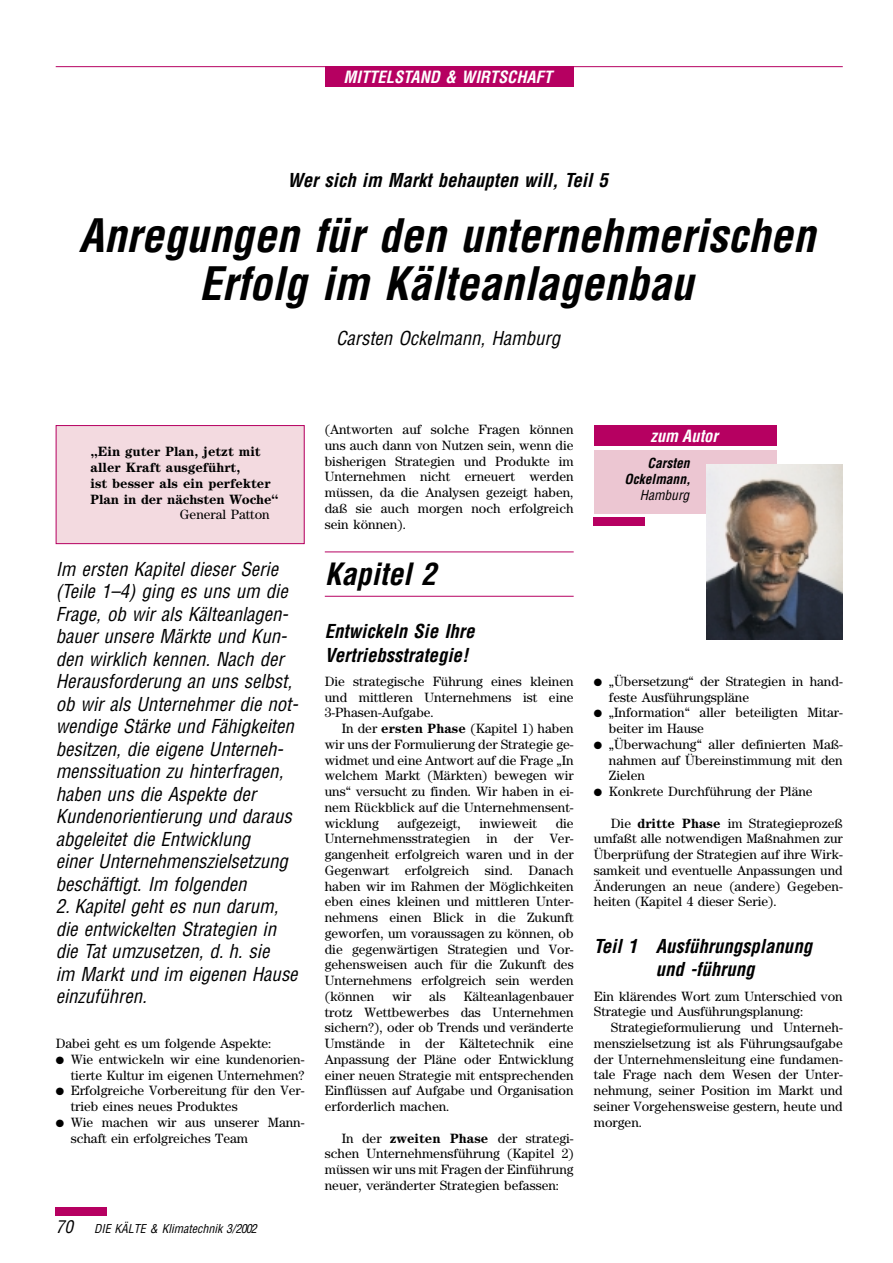
<style>
.page{position:relative;width:893px;height:1263px;background:#fff}
.page>*{position:absolute;margin:0;border:0;box-sizing:border-box;transform-origin:0 0}
.t1{font:italic 700 condensed 45px/48px "Helvetica";color:#000;text-align:center}
.t2{font:italic 700 condensed 30px "Helvetica";color:#000}
.t3{font:italic condensed 18.75px/22.5px "Helvetica";color:#000}
.t4{font:italic 700 condensed 18.75px/23.2px "Helvetica";color:#000}
.t5{font:italic 700 condensed 16.5px "Helvetica";color:#fff}
.t6{font:13.5px/15.8px "Century";color:#000;text-align:justify}
.t7{font:700 13.5px/15.8px "Century";color:#000}
.t8{font:italic 700 condensed 13.5px/15.8px "Helvetica";color:#000;text-align:right}
.t9{font:italic condensed 13.5px "Helvetica";color:#000}
.t10{font:italic condensed 12px "Helvetica";color:#000}
.s1{font-size:17.25px}
.s2{font-weight:700}
</style>
<div class="page">
<hr style="left:325px;top:552px;width:248px;height:1px;background:#b60061">
<hr style="left:325px;top:596px;width:248px;height:1px;background:#b60061">
<div style="left:56px;top:1208px;width:51px;height:8px;background:#b60061"></div>
<div style="left:325px;top:67px;width:248px;height:20px;background:#b60061"></div>
<hr style="left:56px;top:66px;width:786px;height:1px;background:#b60061">
<div style="left:594px;top:425px;width:182px;height:21px;background:#b60061"></div>
<div style="left:594px;top:450px;width:182px;height:63px;background:#ecc6d2"></div>
<div style="left:594px;top:518px;width:51px;height:8px;background:#b60061"></div>
<img style="left:706px;top:465px;width:136px;height:174px">
<div style="left:56px;top:426px;width:248px;height:118px;background:#f3dae0"></div>
<div style="left:56px;top:425px;width:248px;height:119px;border:1px solid #b60061"></div>
<p class="t5" style="left:343px;top:71px;width:210px">MITTELSTAND &amp; WIRTSCHAFT</p>
<h3 class="t4" style="left:287px;top:170px;width:322px">Wer sich im Markt behaupten will, Teil 5</h3>
<h1 class="t1" style="left:79px;top:215px;width:738px">Anregungen für den unternehmerischen<br>Erfolg im Kälteanlagenbau</h1>
<h3 class="t3" style="left:336px;top:328px;width:226px">Carsten Ockelmann, Hamburg</h3>
<p class="t7" style="left:90px;top:445px;width:190px">„Ein guter Plan, jetzt mit aller Kraft ausgeführt,<br>ist besser als ein perfekter<br>Plan in der nächsten Woche“</p>
<p class="t6" style="left:180px;top:508px;width:91px">General Patton</p>
<p class="t3" style="left:56px;top:559px;width:244px">Im ersten Kapitel dieser Serie (Teile 1–4) ging es uns um die<br>Frage, ob wir als Kälteanlagen&shy;bauer unsere Märkte und Kun&shy;den wirklich kennen. Nach der<br>Herausforderung an uns selbst, ob wir als Unternehmer die not&shy;wendige Stärke und Fähigkeiten besitzen, die eigene Unterneh&shy;menssituation zu hinterfragen, haben uns die Aspekte der<br>Kundenorientierung und daraus abgeleitet die Entwicklung<br>einer Unternehmenszielsetzung beschäftigt. Im folgenden</p>
<h3 class="t3" style="left:56px;top:897px;width:243px">2. Kapitel geht es nun darum, die entwickelten Strategien in die Tat umzusetzen, d. h. sie<br>im Markt und im eigenen Hause einzuführen.</h3>
<p class="t6" style="left:56px;top:1037px;width:217px">Dabei geht es um folgende Aspekte:</p>
<p class="t6" style="left:56px;top:1052px;width:250px;text-align:right">● Wie entwickeln wir eine kundenorien&shy;tierte Kultur im eigenen Unternehmen?</p>
<p class="t6" style="left:71px;top:1084px;width:235px;text-indent:-15px">● Erfolgreiche Vorbereitung für den Ver&shy;trieb eines neues Produktes</p>
<p class="t6" style="left:71px;top:1115px;width:235px;text-indent:-15px">● Wie machen wir aus unserer Mann&shy;schaft ein erfolgreiches Team</p>
<p class="t10" style="left:56px;top:1224px;width:203px"><span class="s1">70</span> DIE KÄLTE &amp; Klimatechnik 3/2002</p>
<p class="t6" style="left:325px;top:423px;width:250px">(Antworten auf solche Fragen können uns auch dann von Nutzen sein, wenn die bisherigen Strategien und Produkte im Unternehmen nicht erneuert werden müssen, da die Analysen gezeigt haben, daß sie auch morgen noch erfolgreich sein können).</p>
<h2 class="t2" style="left:325px;top:563px;width:113px">Kapitel 2</h2>
<h3 class="t4" style="left:325px;top:621px;width:151px">Entwickeln Sie Ihre<br>Vertriebsstrategie!</h3>
<p class="t6" style="left:325px;top:675px;width:250px">Die strategische Führung eines kleinen und mittleren Unternehmens ist eine 3-Phasen-Aufgabe.</p>
<p class="t6" style="left:325px;top:722px;width:250px;text-indent:17px">In der <span class="s2">ersten Phase</span> (Kapitel 1) haben wir uns der Formulierung der Strategie ge&shy;widmet und eine Antwort auf die Frage „In welchem Markt (Märkten) bewegen wir uns“ versucht zu finden. Wir haben in ei&shy;nem Rückblick auf die Unternehmensent&shy;wicklung</p>
<p class="t6" style="left:325px;top:816px;width:250px;text-indent:231px">die Unternehmensstrategien in der Ver&shy;gangenheit erfolgreich waren und in der Gegenwart erfolgreich sind. Danach haben wir im Rahmen der Möglichkeiten eben eines kleinen und mittleren Unter&shy;nehmens einen Blick in die Zukunft geworfen, um voraussagen zu können, ob die gegenwärtigen Strategien und Vor&shy;gehensweisen auch für die Zukunft des Unternehmens erfolgreich sein werden (können</p>
<p class="t6" style="left:397px;top:816px;width:65px">aufgezeigt,</p>
<p class="t6" style="left:479px;top:816px;width:59px">inwieweit</p>
<p class="t6" style="left:325px;top:990px;width:250px;text-indent:138px">Kälteanlagenbauer trotz Wettbewerbes das Unternehmen sichern?), oder ob Trends und veränderte Umstände in der Kältetechnik eine Anpassung der Pläne oder Entwicklung einer neuen Strategie mit entsprechenden Einflüssen auf Aufgabe und Organisation erforderlich machen.</p>
<p class="t6" style="left:325px;top:1131px;width:250px;text-indent:17px">In der <span class="s2">zweiten Phase</span> der strategi&shy;schen Unternehmensführung (Kapitel 2) müssen wir uns mit Fragen der Einführung neuer, veränderter Strategien befassen:</p>
<p class="t6" style="left:392px;top:990px;width:21px">wir</p>
<p class="t6" style="left:429px;top:990px;width:18px">als</p>
<p class="t5" style="left:650px;top:429px;width:69px">zum Autor</p>
<p class="t8" style="left:624px;top:457px;width:67px">Carsten<br>Ockelmann,</p>
<p class="t9" style="left:639px;top:490px;width:51px">Hamburg</p>
<p class="t6" style="left:609px;top:674px;width:235px;text-indent:-15px">● „Übersetzung“ der Strategien in hand&shy;feste Ausführungspläne</p>
<p class="t6" style="left:609px;top:706px;width:235px;text-indent:-15px">● „Information“ aller beteiligten Mitar&shy;beiter im Hause</p>
<p class="t6" style="left:609px;top:737px;width:235px;text-indent:-15px">● „Überwachung“ aller definierten Maß&shy;nahmen auf Übereinstimmung mit den Zielen</p>
<p class="t6" style="left:594px;top:785px;width:220px">● Konkrete Durchführung der Pläne</p>
<p class="t6" style="left:594px;top:816px;width:250px;text-indent:17px">Die <span class="s2">dritte Phase</span> im Strategieprozeß umfaßt alle notwendigen Maßnahmen zur Überprüfung der Strategien auf ihre Wirk&shy;samkeit und eventuelle Anpassungen und Änderungen an neue (andere) Gegeben&shy;heiten (Kapitel 4 dieser Serie).</p>
<h3 class="t4" style="left:594px;top:936px;width:220px;text-align:center">Teil 1 Ausführungsplanung und -führung</h3>
<p class="t6" style="left:594px;top:989px;width:250px">Ein klärendes Wort zum Unterschied von<br>Strategie und Ausführungsplanung:</p>
<p class="t6" style="left:594px;top:1021px;width:250px;text-indent:17px">Strategieformulierung und Unterneh&shy;menszielsetzung ist als Führungsaufgabe der Unternehmensleitung eine fundamen&shy;tale Frage nach dem Wesen der Unter&shy;nehmung, seiner Position im Markt und seiner Vorgehensweise gestern, heute und morgen.</p>
</div>
